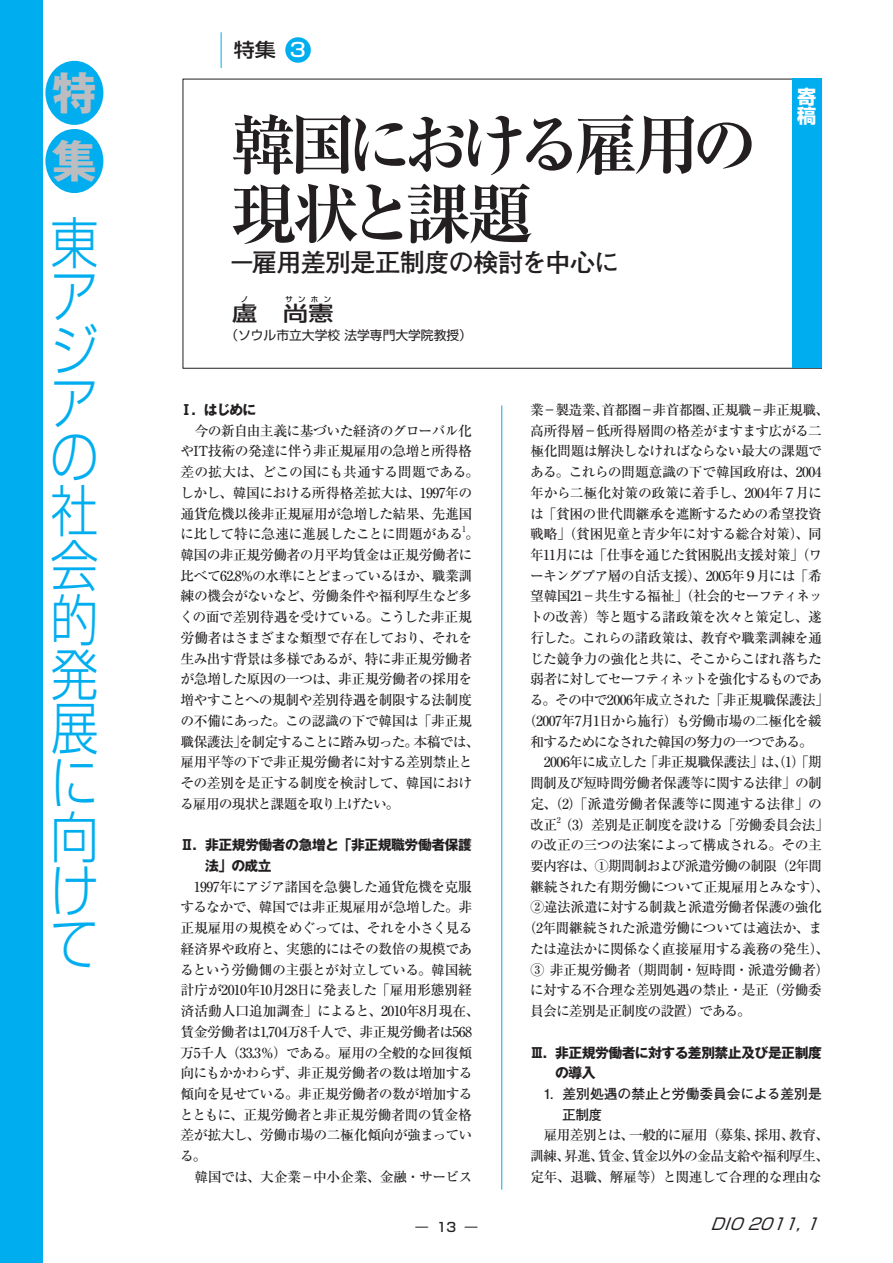
<style>
.page{position:relative;width:893px;height:1263px;background:#fff}
.page>*{position:absolute;margin:0;border:0;box-sizing:border-box;transform-origin:0 0}
.t1{font:700 65.85px/69.2px "Ryumin Pro";letter-spacing:-.13em;color:#231f20}
.t2{font:300 55.95px/53.8px "Shin Go Pro";color:#00aeef;text-align:justify;scale:.86 1}
.t3{font:700 44.85px/68.1px "Gothic MB101 Pro";color:#bcbdc0}
.t4{font:700 25.5px "Futo Go B101 Pro";letter-spacing:-.035em;color:#231f20;scale:.8 1}
.t5{font:500 20.4px "Shin Go Pro";color:#231f20;scale:1.25 1}
.t6{font:500 19.2px "Shin Go Pro";color:#231f20;scale:1.1 1}
.t7{font:700 19.2px/19.2px "Shin Go Pro";color:#fff}
.t8{font:italic 15.9px "Shin Go Pro";color:#231f20}
.t9{font:500 13.8px/20.7px "Ryumin Pro";letter-spacing:-.04em;color:#231f20}
.t10{font:700 13.8px/20.7px "Gothic MB101 Pro";letter-spacing:-.035em;color:#231f20}
.t11{font:500 13.8px "Ryumin Pro";letter-spacing:-.075em;color:#231f20}
.t12{font:700 13.8px/20.7px "Futo Go B101 Pro";letter-spacing:-.01em;color:#231f20}
.t13{font:500 13.8px "Ryumin Pro";letter-spacing:.005em;color:#231f20}
.t14{font:500 13.8px "Ryumin Pro";letter-spacing:-.065em;color:#231f20}
.t15{font:500 13.8px "Ryumin Pro";letter-spacing:-.06em;color:#231f20}
.t16{font:12.75px "Shin Go Pro";color:#231f20}
.t17{font:500 12.75px "Shin Go Pro";color:#231f20}
.t18{font:500 8.1px "Ryumin Pro";color:#231f20}
.t19{font:500 7.5px "Shin Go Pro";color:#231f20}
.s1{color:#fff}
</style>
<div class="page">
<hr style="left:501px;top:405px;width:1px;height:784px;background:#00aeef">
<div style="left:0;top:0;width:43px;height:1263px;background:#00aeef"></div>
<div style="left:45px;top:61px;width:58px;height:64px;background:#00aeef;border-radius:50%"></div>
<div style="left:45px;top:129px;width:58px;height:64px;background:#00aeef;border-radius:50%"></div>
<div style="left:285px;top:37px;width:26px;height:26px;background:#00aeef;border-radius:50%"></div>
<hr style="left:221px;top:32px;width:1px;height:36px;background:#00aeef">
<div style="left:792px;top:79px;width:30px;height:289px;background:#00aeef"></div>
<h3 class="t3" style="left:52px;top:53px;width:46px">特集</h3>
<h2 class="t2" style="left:50px;top:209px;width:56px">東アジアの社会的発展に向けて</h2>
<h3 class="t6" style="left:234px;top:34px;width:65px">特集 <span class="s1">3</span></h3>
<h1 class="t1" style="left:230px;top:106px;width:529px">韓国における雇用の現状と課題</h1>
<h3 class="t4" style="left:232px;top:242px;width:486px">―雇用差別是正制度の検討を中心に</h3>
<h3 class="t5" style="left:232px;top:296px;width:22px">盧</h3>
<p class="t19" style="left:285px;top:293px;width:22px">サ ン</p>
<p class="t19" style="left:311px;top:293px;width:22px">ホ ン</p>
<p class="t16" style="left:225px;top:324px;width:248px">（ソウル市立大学校法学専門大学院教授）</p>
<p class="t19" style="left:241px;top:293px;width:9px">ノ</p>
<h3 class="t5" style="left:283px;top:296px;width:42px">尚憲</h3>
<h3 class="t7" style="left:797px;top:85px;width:20px">寄稿</h3>
<p class="t10" style="left:180px;top:398px;width:78px">Ⅰ．はじめに</p>
<p class="t9" style="left:180px;top:419px;width:301px">　今の新自由主義に基づいた経済のグローバル化やIT技術の発達に伴う非正規雇用の急増と所得格差の拡大は、どこの国にも共通する問題である。しかし、韓国における所得格差拡大は、1997年の通貨危機以後非正規雇用が急増した結果、先進国に比して特に急速に進展したことに問題がある。</p>
<p class="t18" style="left:462px;top:523px;width:6px">1</p>
<p class="t9" style="left:180px;top:543px;width:301px">韓国の非正規労働者の月平均賃金は正規労働者に比べて62.8%の水準にとどまっているほか、職業訓練の機会がないなど、労働条件や福利厚生など多くの面で差別待遇を受けている。こうした非正規労働者はさまざまな類型で存在しており、それを生み出す背景は多様であるが、特に非正規労働者が急増した原因の一つは、非正規労働者の採用を増やすことへの規制や差別待遇を制限する法制度の不備にあった。この認識の下で韓国は「非正規職保護法」を制定することに踏み切った。本稿では、雇用平等の下で非正規労働者に対する差別禁止とその差別を是正する制度を検討して、韓国における雇用の現状と課題を取り上げたい。</p>
<p class="t10" style="left:205px;top:833px;width:268px;text-indent:-25px">Ⅱ．非正規労働者の急増と「非正規職労働者保護法」の成立</p>
<p class="t9" style="left:180px;top:875px;width:301px;text-indent:14px">1997年にアジア諸国を急襲した通貨危機を克服するなかで、韓国では非正規雇用が急増した。非正規雇用の規模をめぐっては、それを小さく見る経済界や政府と、実態的にはその数倍の規模であるという労働側の主張とが対立している。韓国統計庁が2010年10月28日に発表した「雇用形態別経済活動人口追加調査」によると、2010年8月現在、賃金労働者は1,704万8千人で、非正規労働者は568万5千人（33.3％）である。雇用の全般的な回復傾向にもかかわらず、非正規労働者の数は増加する傾向を見せている。非正規労働者の数が増加するとともに、正規労働者と非正規労働者間の賃金格差が拡大し、労働市場の二極化傾向が強まっている。<br>　韓国では、大企業−中小企業、金融・サービス</p>
<p class="t17" style="left:416px;top:1216px;width:63px">― 13 ―</p>
<p class="t9" style="left:530px;top:398px;width:300px">業−製造業、首都圏−非首都圏、正規職−非正規職、</p>
<p class="t9" style="left:530px;top:419px;width:293px">高所得層−低所得層間の格差がますます広がる二</p>
<p class="t9" style="left:530px;top:440px;width:293px">極化問題は解決しなければならない最大の課題で</p>
<p class="t9" style="left:530px;top:461px;width:293px">ある。これらの問題意識の下で韓国政府は、2004</p>
<p class="t9" style="left:530px;top:481px;width:293px">年から二極化対策の政策に着手し、2004年７月に</p>
<p class="t9" style="left:530px;top:502px;width:293px">は「貧困の世代間継承を遮断するための希望投資</p>
<p class="t9" style="left:530px;top:523px;width:293px">戦略」（貧困児童と青少年に対する総合対策）、同</p>
<p class="t9" style="left:530px;top:543px;width:294px">年11月には「仕事を通じた貧困脱出支援対策」（ワ</p>
<p class="t9" style="left:530px;top:564px;width:293px">ーキングプア層の自活支援）、2005年９月には「希</p>
<p class="t9" style="left:530px;top:585px;width:294px">望韓国21−共生する福祉」（社会的セーフティネッ</p>
<p class="t9" style="left:529px;top:606px;width:294px">トの改善）等と題する諸政策を次々と策定し、遂</p>
<p class="t9" style="left:530px;top:626px;width:293px">行した。これらの諸政策は、教育や職業訓練を通</p>
<p class="t9" style="left:530px;top:647px;width:294px">じた競争力の強化と共に、そこからこぼれ落ちた</p>
<p class="t11" style="left:530px;top:668px;width:293px">弱者に対してセーフティネットを強化するものであ</p>
<p class="t9" style="left:530px;top:689px;width:301px">る。その中で2006年成立された「非正規職保護法」</p>
<p class="t9" style="left:523px;top:709px;width:300px">（2007年7月1日から施行）も労働市場の二極化を緩</p>
<p class="t11" style="left:530px;top:730px;width:284px">和するためになされた韓国の努力の一つである。</p>
<p class="t9" style="left:530px;top:751px;width:293px">　2006年に成立した「非正規職保護法」は、（1）「期</p>
<p class="t9" style="left:530px;top:771px;width:293px">間制及び短時間労働者保護等に関する法律」の制</p>
<p class="t13" style="left:530px;top:793px;width:293px">定、（2）「派遣労働者保護等に関連する法律」の</p>
<p class="t9" style="left:530px;top:813px;width:300px">改正（3）差別是正制度を設ける「労働委員会法」</p>
<p class="t18" style="left:557px;top:813px;width:6px">2</p>
<p class="t9" style="left:530px;top:834px;width:293px">の改正の三つの法案によって構成される。その主</p>
<p class="t14" style="left:530px;top:855px;width:293px">要内容は、①期間制および派遣労働の制限（2年間</p>
<p class="t9" style="left:530px;top:875px;width:300px">継続された有期労働について正規雇用とみなす）、</p>
<p class="t9" style="left:530px;top:896px;width:293px">②違法派遣に対する制裁と派遣労働者保護の強化</p>
<p class="t9" style="left:523px;top:917px;width:301px">（2年間継続された派遣労働については適法か、ま</p>
<p class="t9" style="left:530px;top:937px;width:301px">たは違法かに関係なく直接雇用する義務の発生）、</p>
<p class="t9" style="left:530px;top:958px;width:300px">③ 非正規労働者（期間制・短時間・派遣労働者）</p>
<p class="t9" style="left:530px;top:979px;width:293px">に対する不合理な差別処遇の禁止・是正（労働委</p>
<p class="t15" style="left:530px;top:1000px;width:222px">員会に差別是正制度の設置）である。</p>
<p class="t10" style="left:555px;top:1040px;width:268px;text-indent:-25px">Ⅲ．非正規労働者に対する差別禁止及び是正制度の導入</p>
<p class="t12" style="left:562px;top:1082px;width:261px;text-indent:-32px">　1．差別処遇の禁止と労働委員会による差別是正制度</p>
<p class="t9" style="left:530px;top:1124px;width:300px;text-align:justify">　雇用差別とは、一般的に雇用（募集、採用、教育、訓練、昇進、賃金、賃金以外の金品支給や福利厚生、定年、退職、解雇等）と関連して合理的な理由な</p>
<p class="t8" style="left:710px;top:1210px;width:117px">DIO 2011, 1</p>
</div>
